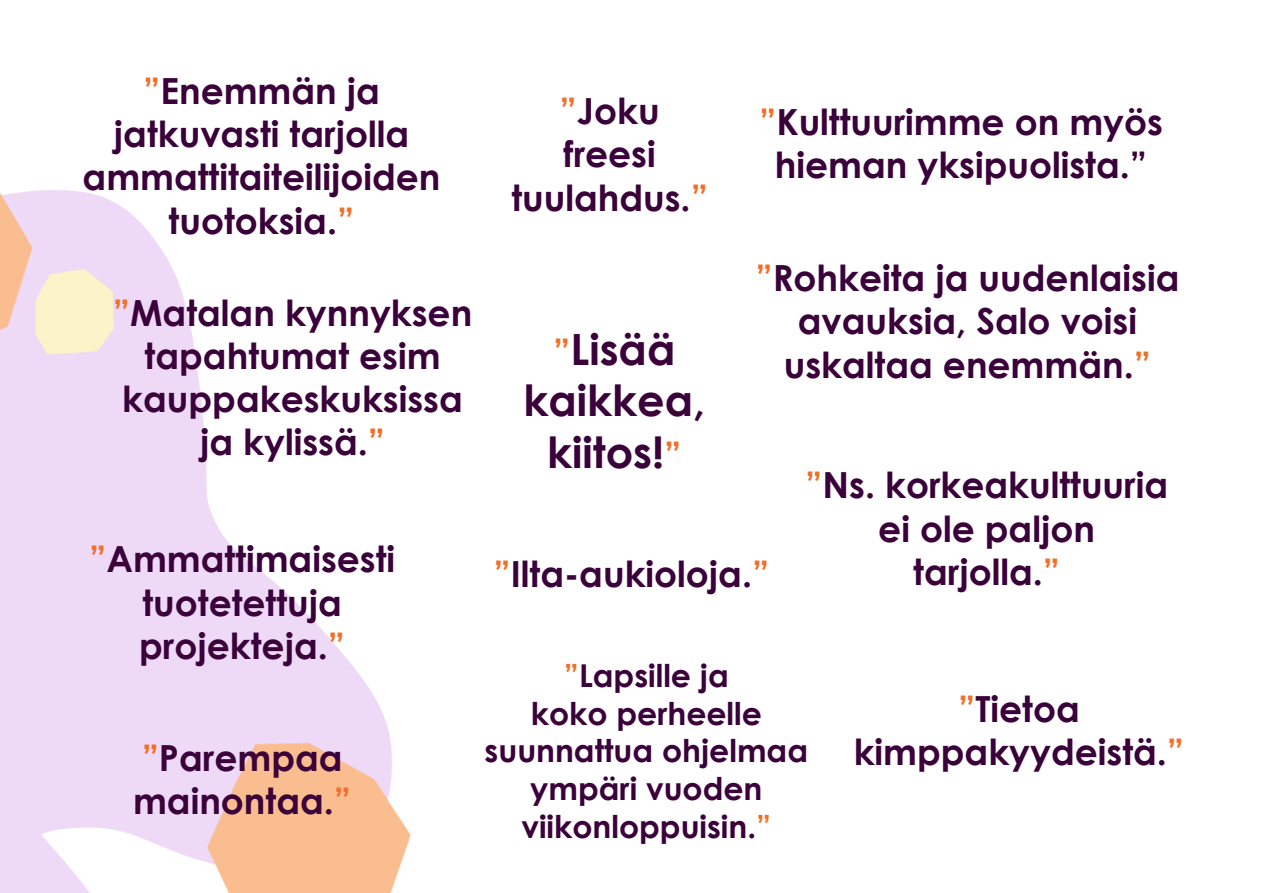
<style>
.page{position:relative;width:1263px;height:893px;background:#fff}
.page>*{position:absolute;margin:0;border:0;box-sizing:border-box;transform-origin:0 0}
.t1{font:700 43.05px/51.6px "Century Gothic";color:#3a013a;text-align:center}
.t2{font:700 36px/43.2px "Century Gothic";color:#3a013a;text-align:center}
.t3{font:700 31.5px/37.8px "Century Gothic";color:#3a013a;text-align:center}
.s1{color:#f36e27}
.s2{font-size:36px;color:#f36e27}
</style>
<div class="page">
<svg style="left:0;top:190px;width:411px;height:703px;fill:#eed9f7"></svg>
<p class="t2" style="left:83px;top:68px;width:359px"><span class="s1">”</span>Enemmän ja jatkuvasti tarjolla ammattitaiteilijoiden tuotoksia.<span class="s1">”</span></p>
<p class="t2" style="left:113px;top:289px;width:361px"><span class="s1">”</span>Matalan kynnyksen tapahtumat esim kauppakeskuksissa ja kylissä.<span class="s1">”</span></p>
<p class="t2" style="left:89px;top:536px;width:307px"><span class="s1">”</span>Ammattimaisesti tuotetettuja projekteja.<span class="s1">”</span></p>
<p class="t2" style="left:133px;top:735px;width:220px;text-align:left"><span class="s1">”</span>Parempaa mainontaa.<span class="s1">”</span></p>
<p class="t2" style="left:560px;top:88px;width:102px"><span class="s1">”</span>Joku</p>
<p class="t2" style="left:511px;top:131px;width:198px">freesi tuulahdus.<span class="s1">”</span></p>
<p class="t1" style="left:523px;top:321px;width:183px"><span class="s2">”</span>Lisää kaikkea, kiitos!<span class="s2">”</span></p>
<p class="t2" style="left:759px;top:99px;width:405px"><span class="s1">”</span>Kulttuurimme on myös hieman yksipuolista.”</p>
<p class="t2" style="left:755px;top:255px;width:426px"><span class="s1">”</span>Rohkeita ja uudenlaisia avauksia, Salo voisi uskaltaa enemmän.<span class="s1">”</span></p>
<p class="t2" style="left:494px;top:550px;width:277px"><span class="s1">”</span>Ilta-aukioloja.<span class="s1">”</span></p>
<p class="t2" style="left:805px;top:462px;width:364px"><span class="s1">”</span>Ns. korkeakulttuuria ei ole paljon tarjolla.<span class="s1">”</span></p>
<p class="t3" style="left:485px;top:655px;width:325px"><span class="s1">”</span>Lapsille ja<br>koko perheelle suunnattua ohjelmaa ympäri vuoden viikonloppuisin.<span class="s1">”</span></p>
<p class="t2" style="left:854px;top:685px;width:332px"><span class="s1">”</span>Tietoa kimppakyydeistä.<span class="s1">”</span></p>
</div>
